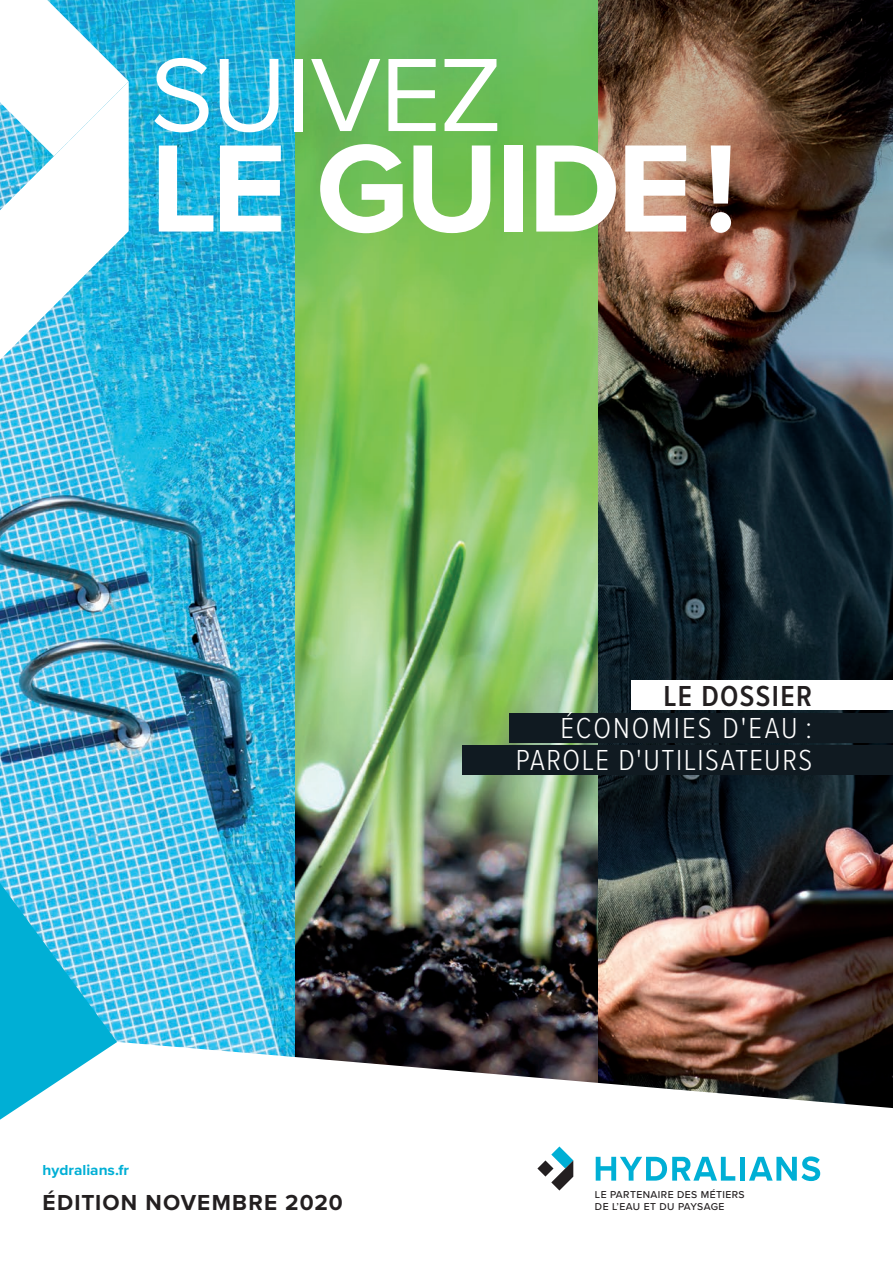
<style>
.page{position:relative;width:893px;height:1263px;background:#fff}
.page>*{position:absolute;margin:0;border:0;box-sizing:border-box;transform-origin:0 0}
.t1{font:700 129px "Proxima Nova";letter-spacing:-.03em;color:#fff}
.t2{font:108px "Proxima Nova";letter-spacing:-.015em;color:#fff}
.t3{font:300 30px/31.5px "Proxima Nova Cond";letter-spacing:.05em;color:#fff;text-align:right}
.t4{font:600 30px "Proxima Nova Cond";letter-spacing:.05em;color:#231f20}
.t5{font:700 22.5px "Proxima Nova";letter-spacing:.05em;color:#231f20}
.t6{font:700 15px "Proxima Nova";color:#00afd5}
.t7{font:500 10.35px/11.7px "Proxima Nova";letter-spacing:.04em;color:#231f20}
</style>
<div class="page">
<img style="left:295px;top:0;width:303px;height:1042px">
<img style="left:598px;top:455px;width:295px;height:587px">
<img style="left:598px;top:0;width:295px;height:455px">
<img style="left:0;top:0;width:295px;height:1042px">
<svg style="left:0;top:883px;width:215px;height:159px;background:#4ac2e4"></svg>
<svg style="left:0;top:1042px;width:893px;height:149px"></svg>
<svg style="left:596px;top:1157px;width:139px;height:23px"></svg>
<div style="left:740px;top:1157px;width:5px;height:23px;background:#00afd5"></div>
<svg style="left:749px;top:1156px;width:71px;height:25px"></svg>
<svg style="left:537px;top:1146px;width:36px;height:44px"></svg>
<svg style="left:0;top:0;width:129px;height:360px"></svg>
<div style="left:632px;top:680px;width:261px;height:30px;background:#fff"></div>
<div style="left:509px;top:713px;width:384px;height:29px;background:#101a21"></div>
<div style="left:462px;top:745px;width:431px;height:30px;background:#101a21"></div>
<h2 class="t2" style="left:150px;top:14px;width:354px">SUIVEZ</h2>
<h1 class="t1" style="left:150px;top:92px;width:588px">LE GUIDE !</h1>
<h3 class="t4" style="left:664px;top:674px;width:150px">LE DOSSIER</h3>
<h3 class="t6" style="left:43px;top:1159px;width:88px">hydralians.fr</h3>
<h3 class="t5" style="left:43px;top:1185px;width:302px">ÉDITION NOVEMBRE 2020</h3>
<h3 class="t3" style="left:516px;top:711px;width:298px">ÉCONOMIES D'EAU :<br>PAROLE D'UTILISATEURS</h3>
<p class="t7" style="left:595px;top:1188px;width:151px">LE PARTENAIRE DES MÉTIERS<br>DE L’EAU ET DU PAYSAGE</p>
</div>
